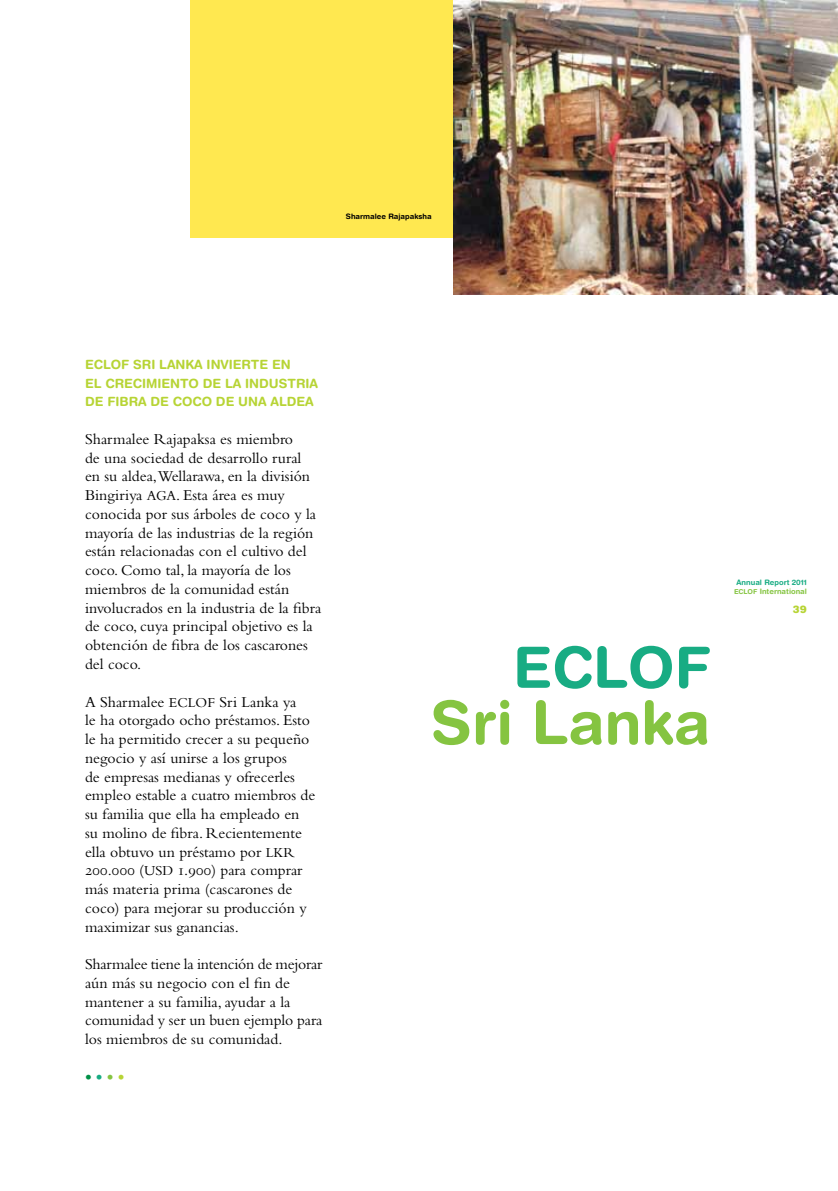
<style>
.page{position:relative;width:838px;height:1191px;background:#fff}
.page>*{position:absolute;margin:0;border:0;box-sizing:border-box;transform-origin:0 0}
.t1{font:700 60px "Helvetica Rounded LT";color:#85c441}
.t2{font:700 57px "Helvetica Rounded LT";color:#18ac83}
.t3{font:15.75px/18.8px "Bembo";color:#000}
.t4{font:700 13.5px "Helvetica Rounded LT";color:#009046}
.t5{font:700 12.75px "Helvetica Rounded LT";color:#b7d435}
.t6{font:900 10.5px "Helvetica Rounded LT";color:#b7d435}
.t7{font:700 7.5px/9.3px "Helvetica Rounded LT";color:#18ac83;text-align:center}
.t8{font:700 7.5px "Helvetica Rounded LT";color:#000}
.s1{font-size:14.25px}
.s2{font-family:"Bembo SC"}
.s3{color:#18ac83}
.s4{color:#85c441}
.s5{color:#b7d435}
.s6{font-size:6.75px;color:#85c441}
</style>
<div class="page">
<div style="left:191px;top:0;width:647px;height:238px;background:#ffe850"></div>
<img style="left:453px;top:0;width:385px;height:294px">
<p class="t8" style="left:346px;top:212px;width:87px">SHARMALEE RAJAPAKSHA</p>
<p class="t5" style="left:85px;top:357px;width:153px">ECLOF SRI LANKA INVIERTE</p>
<p class="t5" style="left:272px;top:357px;width:20px">EN</p>
<p class="t5" style="left:85px;top:375px;width:30px">EL CRECI</p>
<p class="t5" style="left:146px;top:375px;width:142px">MIENTO DE LA INDUSTRIA</p>
<p class="t5" style="left:85px;top:394px;width:31px">DE FIBRA</p>
<p class="t5" style="left:150px;top:394px;width:33px">DE COCO</p>
<p class="t5" style="left:216px;top:394px;width:65px">DE UNA ALDEA</p>
<p class="t3" style="left:85px;top:429px;width:238px">Sharmalee Rajapaksa es miembro<br>de una sociedad de desarrollo rural<br>en su aldea,Wellarawa, en la división Bingiriya <span class="s1">AGA</span>. Esta área es muy conocida por sus árboles de coco y la mayoría de las industrias de la región están relacionadas con el cultivo del coco. Como tal, la mayoría de los miembros de la comunidad están involucrados en la industria de la fibra de coco, cuya principal objetivo es la obtención de fibra de los cascarones del coco.</p>
<p class="t3" style="left:85px;top:692px;width:232px">A Sharmalee <span class="s1">ECLOF</span> Sri Lanka ya<br>le ha otorgado ocho préstamos. Esto le ha permitido crecer a su pequeño negocio y así unirse a los grupos<br>de empresas medianas y ofrecerles empleo estable a cuatro miembros de su familia que ella ha empleado en su molino de fibra. Recientemente ella obtuvo un préstamo por <span class="s1">LKR<br></span><span class="s2">200.000</span> (<span class="s1">USD</span> <span class="s2">1.900</span>) para comprar más materia prima (cascarones de coco) para mejorar su producción y maximizar sus ganancias.</p>
<p class="t3" style="left:85px;top:954px;width:239px">Sharmalee tiene la intención de mejorar aún más su negocio con el fin de mantener a su familia, ayudar a la comunidad y ser un buen ejemplo para los miembros de su comunidad.</p>
<p class="t4" style="left:85px;top:1068px;width:41px">•<span class="s3">•</span><span class="s4">•</span> <span class="s5">•</span></p>
<h2 class="t2" style="left:513px;top:633px;width:199px">ECLOF</h2>
<h1 class="t1" style="left:431px;top:686px;width:281px">SRI LANKA</h1>
<p class="t7" style="left:734px;top:577px;width:74px">ANNUAL REPORT 2011<br><span class="s6">ECLOF</span> <span class="s4">INTERNATIONAL</span></p>
<p class="t6" style="left:793px;top:602px;width:16px">39</p>
</div>
